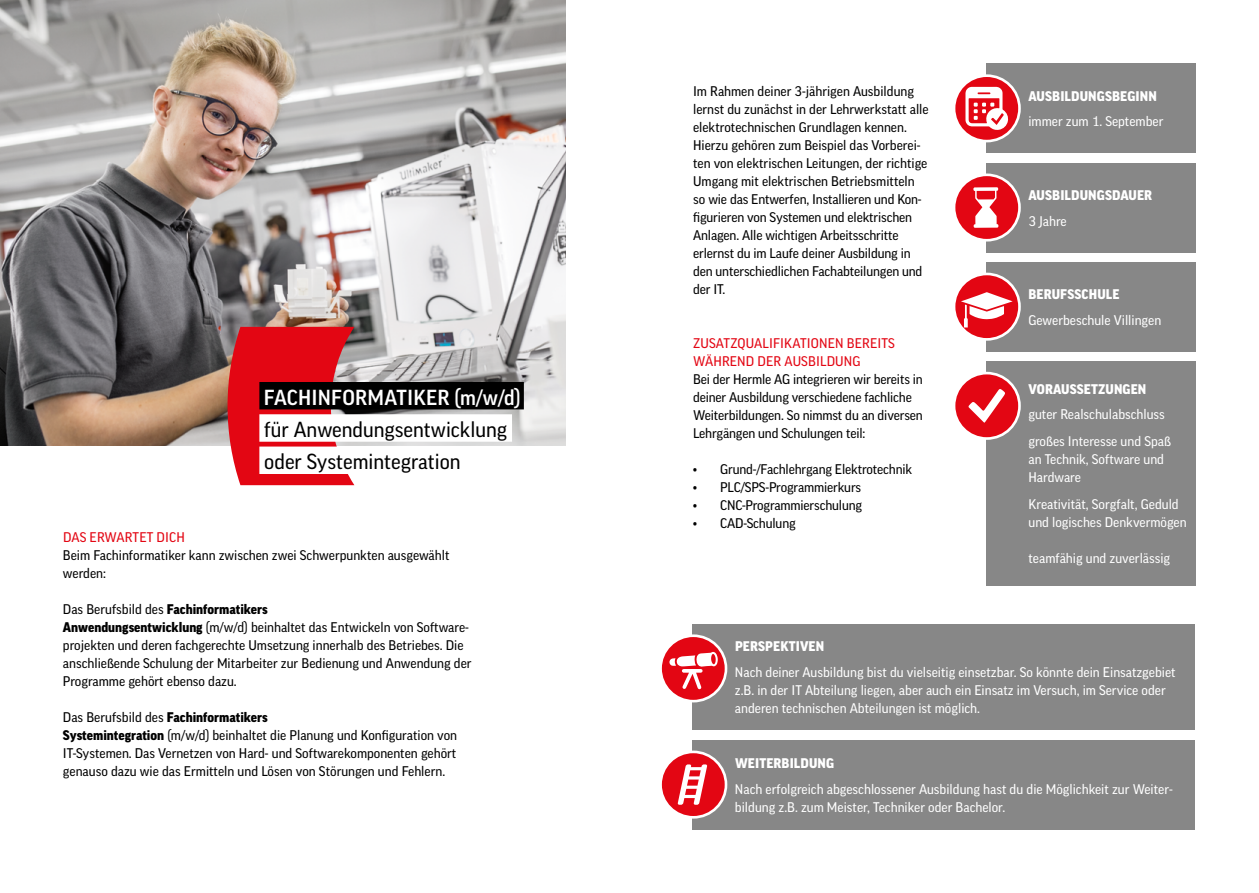
<style>
.page{position:relative;width:1259px;height:893px;background:#fff}
.page>*{position:absolute;margin:0;border:0;box-sizing:border-box;transform-origin:0 0}
.t1{font:21px/32.2px "Good Pro";color:#000}
.t2{font:500 21px "Good Pro";letter-spacing:.01em;color:#fff}
.t3{font:13.5px/18px "Good Pro";color:#000}
.t4{font:13.5px/18px "Good Pro";color:#fff}
.t5{font:900 13.5px "Good Pro";letter-spacing:.01em;color:#fff}
.t6{font:13.5px/18px "Good Pro";letter-spacing:.01em;color:#e30613}
.s1{color:#fff}
.s2{font-weight:900}
</style>
<div class="page">
<img style="left:0;top:0;width:566px;height:446px">
<svg style="left:227px;top:327px;width:127px;height:158px;background:#db1d28"></svg>
<div style="left:259px;top:382px;width:265px;height:27px;background:#000"></div>
<div style="left:259px;top:414px;width:253px;height:28px;background:#fff"></div>
<div style="left:259px;top:447px;width:206px;height:27px;background:#fff"></div>
<div style="left:986px;top:64px;width:209px;height:89px;background:#878787"></div>
<div style="left:692px;top:624px;width:503px;height:105px;background:#878787"></div>
<div style="left:986px;top:163px;width:209px;height:89px;background:#878787"></div>
<div style="left:692px;top:740px;width:503px;height:89px;background:#878787"></div>
<div style="left:986px;top:262px;width:209px;height:89px;background:#878787"></div>
<div style="left:986px;top:361px;width:209px;height:224px;background:#878787"></div>
<svg style="left:954px;top:76px;width:65px;height:65px"></svg>
<div style="left:952px;top:74px;width:68px;height:68px;border:3px solid #fff;border-radius:50%"></div>
<svg style="left:660px;top:636px;width:66px;height:65px"></svg>
<div style="left:659px;top:634px;width:68px;height:68px;border:3px solid #fff;border-radius:50%"></div>
<div style="left:954px;top:175px;width:65px;height:65px;background:#e30613;border-radius:50%"></div>
<div style="left:952px;top:173px;width:68px;height:69px;border:3px solid #fff;border-radius:50%"></div>
<div style="left:660px;top:752px;width:66px;height:65px;background:#e30613;border-radius:50%"></div>
<div style="left:659px;top:751px;width:68px;height:68px;border:3px solid #fff;border-radius:50%"></div>
<div style="left:954px;top:274px;width:65px;height:65px;background:#e30613;border-radius:50%"></div>
<div style="left:952px;top:273px;width:68px;height:68px;border:3px solid #fff;border-radius:50%"></div>
<div style="left:954px;top:373px;width:65px;height:65px;background:#e30613;border-radius:50%"></div>
<div style="left:952px;top:372px;width:68px;height:68px;border:3px solid #fff;border-radius:50%"></div>
<svg style="left:961px;top:292px;width:51px;height:35px"></svg>
<svg style="left:965px;top:87px;width:43px;height:43px"></svg>
<svg style="left:973px;top:187px;width:25px;height:41px"></svg>
<svg style="left:968px;top:389px;width:37px;height:34px"></svg>
<svg style="left:677px;top:764px;width:30px;height:41px"></svg>
<svg style="left:669px;top:651px;width:49px;height:41px;background:#eb555e"></svg>
<h1 class="t2" style="left:264px;top:385px;width:258px">FACHINFORMATIKER (m/w/d)</h1>
<h1 class="t1" style="left:264px;top:413px;width:244px">für Anwendungsentwicklung oder Systemintegration<span class="s1">.</span></h1>
<p class="t6" style="left:63px;top:528px;width:123px">DAS ERWARTET DICH</p>
<p class="t3" style="left:63px;top:546px;width:388px">Beim Fachinformatiker kann zwischen zwei Schwerpunkten ausgewählt werden:</p>
<p class="t3" style="left:63px;top:600px;width:410px">Das Berufsbild des <span class="s2">Fachinformatikers<br>Anwendungsentwicklung</span> (m/w/d) beinhaltet das Entwickeln von Software&shy;projekten und deren fachgerechte Umsetzung innerhalb des Betriebes. Die anschließende Schulung der Mitarbeiter zur Bedienung und Anwendung der Programme gehört ebenso dazu.</p>
<p class="t3" style="left:63px;top:708px;width:396px">Das Berufsbild des <span class="s2">Fachinformatikers<br>Systemintegration</span> (m/w/d) beinhaltet die Planung und Konfiguration von IT-Systemen. Das Vernetzen von Hard- und Softwarekomponenten gehört genauso dazu wie das Ermitteln und Lösen von Störungen und Fehlern.</p>
<p class="t3" style="left:693px;top:82px;width:237px">Im Rahmen deiner 3-jährigen Ausbildung lernst du zunächst in der Lehrwerkstatt alle elektrotechnischen Grundlagen kennen.<br>Hierzu gehören zum Beispiel das Vorberei&shy;ten von elektrischen Leitungen, der richtige Umgang mit elektrischen Betriebsmitteln so wie das Entwerfen, Installieren und Kon&shy;figurieren von Systemen und elektrischen Anlagen. Alle wichtigen Arbeitsschritte erlernst du im Laufe deiner Ausbildung in den unterschiedlichen Fachabteilungen und der IT.</p>
<p class="t6" style="left:693px;top:334px;width:203px">ZUSATZQUALIFIKATIONEN BEREITS<br>WÄHREND DER AUSBILDUNG</p>
<p class="t3" style="left:693px;top:370px;width:231px">Bei der Hermle AG integrieren wir bereits in deiner Ausbildung verschiedene fachliche Weiterbildungen. So nimmst du an diversen Lehrgängen und Schulungen teil:</p>
<p class="t3" style="left:693px;top:460px;width:221px">• Grund-/Fachlehrgang Elektrotechnik</p>
<p class="t3" style="left:693px;top:478px;width:170px">• PLC/SPS-Programmierkurs</p>
<p class="t3" style="left:693px;top:496px;width:171px">• CNC-Programmierschulung</p>
<p class="t3" style="left:693px;top:514px;width:104px">• CAD-Schulung</p>
<p class="t5" style="left:1028px;top:89px;width:130px">AUSBILDUNGSBEGINN</p>
<p class="t4" style="left:1028px;top:113px;width:136px">immer zum 1. September</p>
<p class="t5" style="left:1028px;top:188px;width:125px">AUSBILDUNGSDAUER</p>
<p class="t4" style="left:1028px;top:212px;width:40px">3 Jahre</p>
<p class="t5" style="left:1028px;top:287px;width:93px">BERUFSSCHULE</p>
<p class="t4" style="left:1028px;top:311px;width:134px">Gewerbeschule Villingen</p>
<p class="t5" style="left:1028px;top:382px;width:119px">VORAUSSETZUNGEN</p>
<p class="t4" style="left:1028px;top:401px;width:144px;line-height:27px">guter Realschulabschluss großes Interesse und Spaß</p>
<p class="t4" style="left:1028px;top:451px;width:137px">an Technik, Software und<br>Hardware</p>
<p class="t4" style="left:1028px;top:496px;width:160px">Kreativität, Sorgfalt, Geduld und logisches Denkvermögen</p>
<p class="t4" style="left:1028px;top:550px;width:143px">teamfähig und zuverlässig</p>
<p class="t5" style="left:735px;top:639px;width:91px">PERSPEKTIVEN</p>
<p class="t4" style="left:735px;top:663px;width:442px">Nach deiner Ausbildung bist du vielseitig einsetzbar. So könnte dein Einsatzgebiet z.B. in der IT Abteilung liegen, aber auch ein Einsatz im Versuch, im Service oder anderen technischen Abteilungen ist möglich.</p>
<p class="t5" style="left:735px;top:756px;width:101px">WEITERBILDUNG</p>
<p class="t4" style="left:735px;top:780px;width:439px">Nach erfolgreich abgeschlossener Ausbildung hast du die Möglichkeit zur Weiter&shy;bildung z.B. zum Meister, Techniker oder Bachelor.</p>
</div>
